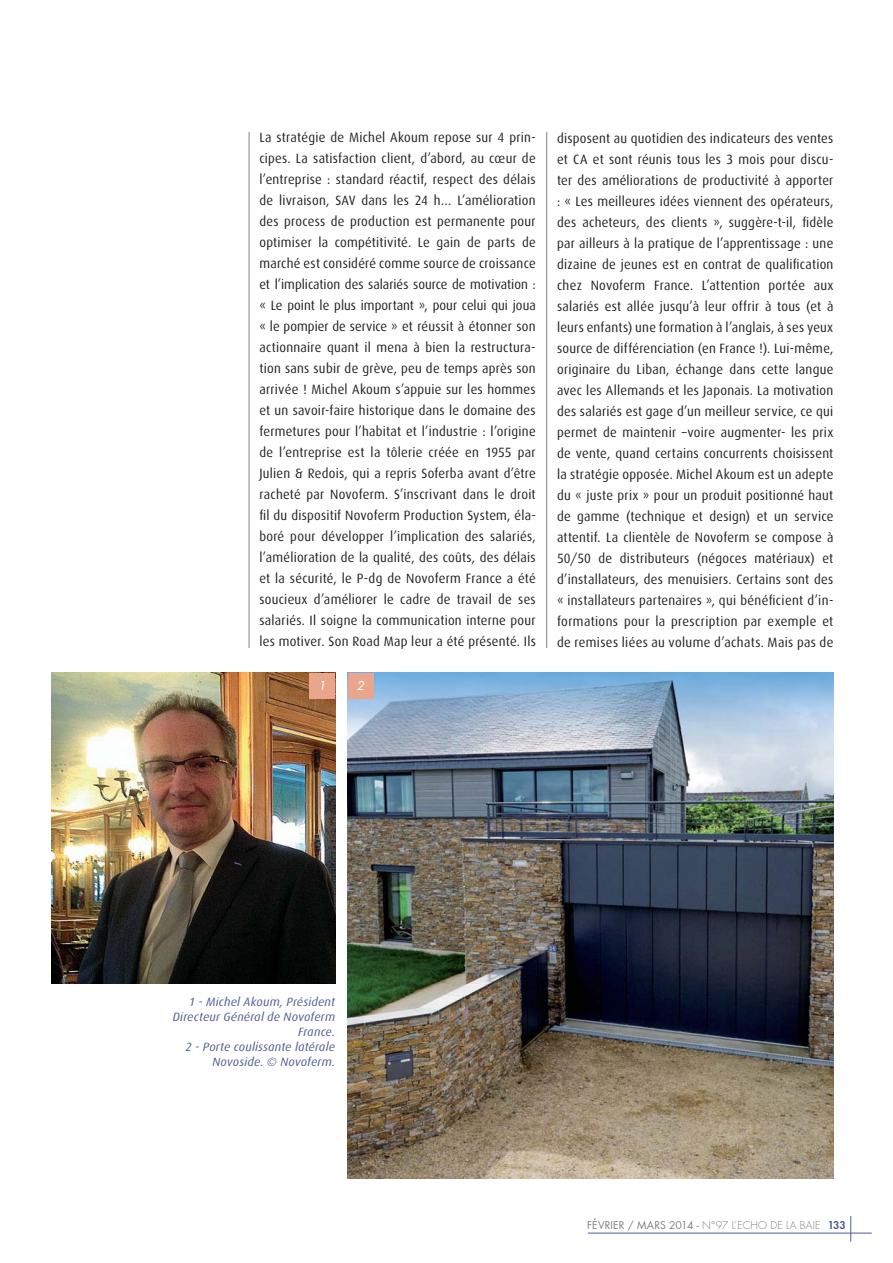
<style>
.page{position:relative;width:893px;height:1263px;background:#fff}
.page>*{position:absolute;margin:0;border:0;box-sizing:border-box;transform-origin:0 0}
.t1{font:13.5px/21px "Dax";letter-spacing:.025em;color:#231f20;text-align:justify;scale:.95 1}
.t2{font:italic 12px/15px "Dax";letter-spacing:.015em;color:#515c91;text-align:right}
.t3{font:italic 12px "Futura";color:#fff}
.t4{font:300 10.5px "Futura";letter-spacing:.015em;color:#808285}
.s1{font-weight:400}
.s2{font-weight:800;color:#515c91}
</style>
<div class="page">
<img style="left:51px;top:673px;width:284px;height:310px">
<img style="left:348px;top:673px;width:485px;height:506px">
<hr style="left:249px;top:132px;width:1px;height:516px;background:#808285">
<hr style="left:546px;top:132px;width:1px;height:516px;background:#808285">
<div style="left:310px;top:673px;width:25px;height:25px;background:#eaa68c"></div>
<div style="left:348px;top:673px;width:25px;height:25px;background:#eaa68c"></div>
<hr style="left:588px;top:1233px;width:284px;height:1px;background:#515c91">
<svg style="left:850px;top:1216px;width:1px;height:26px"></svg>
<p class="t1" style="left:259px;top:128px;width:293px">La stratégie de Michel Akoum repose sur 4 prin&shy;cipes. La satisfaction client, d’abord, au cœur de l’entreprise : standard réactif, respect des délais de livraison, SAV dans les 24 h… L’amélioration des process de production est permanente pour optimiser la compétitivité. Le gain de parts de marché est considéré comme source de croissance et l’implication des salariés source de motivation : « Le point le plus important », pour celui qui joua « le pompier de service » et réussit à étonner son actionnaire quant il mena à bien la restructura&shy;tion sans subir de grève, peu de temps après son arrivée ! Michel Akoum s’appuie sur les hommes et un savoir-faire historique dans le domaine des fermetures pour l’habitat et l’industrie : l’origine de l’entreprise est la tôlerie créée en 1955 par Julien &amp; Redois, qui a repris Soferba avant d’être racheté par Novoferm. S’inscrivant dans le droit fil du dispositif Novoferm Production System, éla&shy;boré pour développer l’implication des salariés, l’amélioration de la qualité, des coûts, des délais et la sécurité, le P-dg de Novoferm France a été soucieux d’améliorer le cadre de travail de ses salariés. Il soigne la communication interne pour les motiver. Son Road Map leur a été présenté. Ils</p>
<p class="t1" style="left:557px;top:128px;width:292px">disposent au quotidien des indicateurs des ventes et CA et sont réunis tous les 3 mois pour discu&shy;ter des améliorations de productivité à apporter : « Les meilleures idées viennent des opérateurs, des acheteurs, des clients », suggère-t-il, fidèle par ailleurs à la pratique de l’apprentissage : une dizaine de jeunes est en contrat de qualification chez Novoferm France. L’attention portée aux salariés est allée jusqu’à leur offrir à tous (et à leurs enfants) une formation à l’anglais, à ses yeux source de différenciation (en France !). Lui-même, originaire du Liban, échange dans cette langue avec les Allemands et les Japonais. La motivation des salariés est gage d’un meilleur service, ce qui permet de maintenir –voire augmenter- les prix de vente, quand certains concurrents choisissent la stratégie opposée. Michel Akoum est un adepte du « juste prix » pour un produit positionné haut de gamme (technique et design) et un service attentif. La clientèle de Novoferm se compose à 50/50 de distributeurs (négoces matériaux) et d’installateurs, des menuisiers. Certains sont des « installateurs partenaires », qui bénéficient d’in&shy;formations pour la prescription par exemple et de remises liées au volume d’achats. Mais pas de</p>
<p class="t3" style="left:319px;top:680px;width:9px">1</p>
<p class="t3" style="left:357px;top:680px;width:9px">2</p>
<p class="t2" style="left:173px;top:995px;width:164px">1 - Michel Akoum, Président<br>Directeur Général de Novoferm<br>France.<br>2 - Porte coulissante latérale<br>Novoside. © Novoferm.</p>
<p class="t4" style="left:587px;top:1220px;width:260px"><span class="s1">FÉVRIER / MARS 2014 -</span> N°97 L’ECHO DE LA BAIE <span class="s2">133</span></p>
</div>
